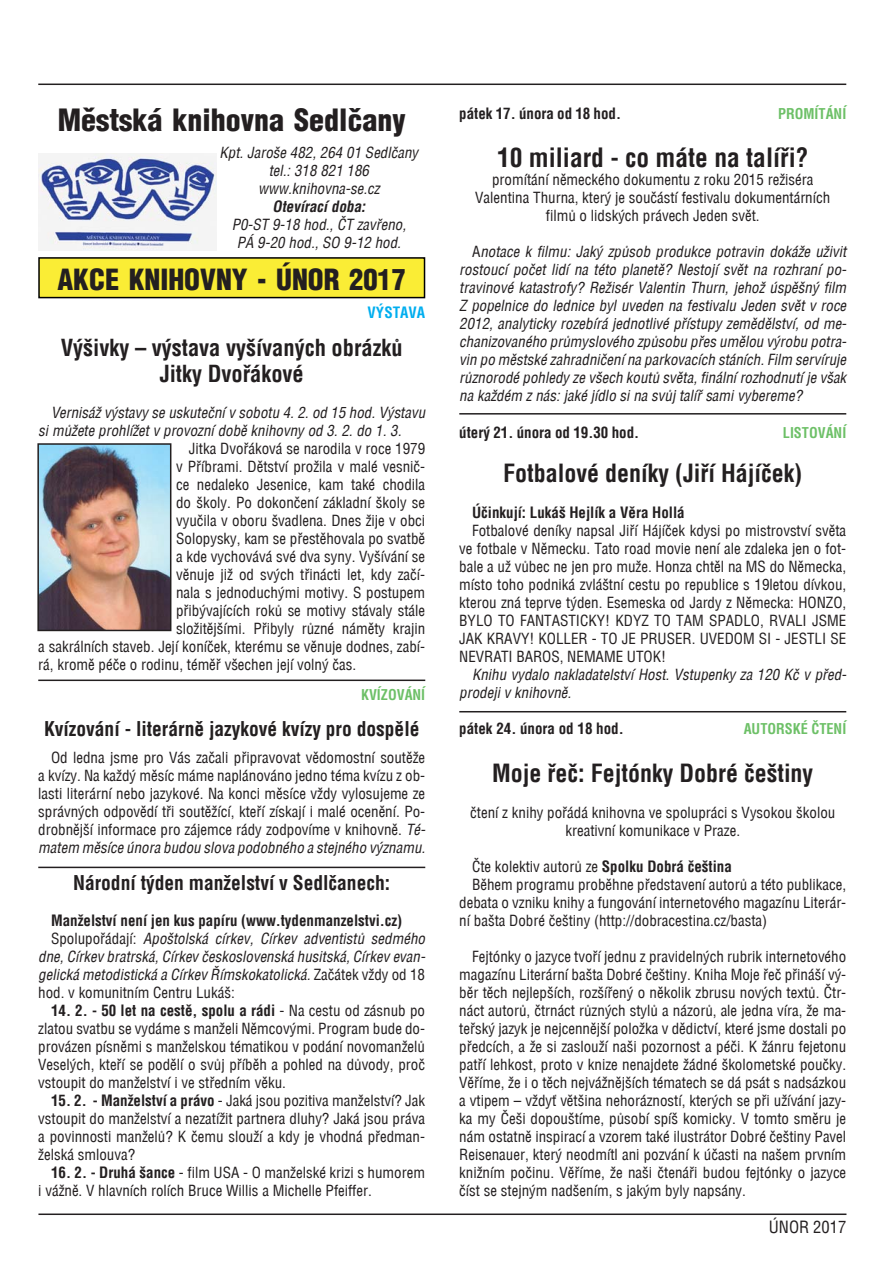
<style>
.page{position:relative;width:893px;height:1263px;background:#fff}
.page>*{position:absolute;margin:0;border:0;box-sizing:border-box;transform-origin:0 0}
.t1{font:900 30px "Switzerland Cond";color:#231f20}
.t2{font:900 28.5px "Switzerland Cond";color:#231f20}
.t3{font:700 25.5px "Switzerland Condensed";color:#231f20}
.t4{font:700 24px "Switzerland Condensed";color:#231f20}
.t5{font:700 22.5px/25.5px "Switzerland Condensed";color:#231f20;text-align:center}
.t6{font:700 19.5px "Switzerland Condensed";color:#231f20}
.t7{font:16.5px "Switzerland Condensed";color:#231f20}
.t8{font:15px/18px "Switzerland Condensed";color:#231f20;text-align:justify}
.t9{font:italic 15px/18px "Switzerland Condensed";color:#231f20}
.t10{font:700 15px "Switzerland Condensed";color:#231f20}
.t11{font:italic 700 15px "Switzerland Condensed";color:#231f20}
.t12{font:700 15px "Switzerland Condensed";color:#00aeef}
.t13{font:700 14.25px "Switzerland Condensed";color:#6dc067}
.s1{font-style:italic}
.s2{font-style:normal}
.s3{font-weight:700}
</style>
<div class="page">
<div style="left:39px;top:258px;width:385px;height:40px;background:#faed35"></div>
<div style="left:38px;top:257px;width:387px;height:41px;border:2px solid #000"></div>
<hr style="left:38px;top:1214px;width:808px;height:1px;background:#231f20">
<hr style="left:38px;top:84px;width:808px;height:1px;background:#231f20">
<img style="left:38px;top:153px;width:179px;height:97px">
<hr style="left:459px;top:413px;width:387px;height:2px;background:#231f20">
<img style="left:40px;top:446px;width:128px;height:182px">
<div style="left:37px;top:443px;width:134px;height:188px;border:2px solid #231f20"></div>
<hr style="left:38px;top:680px;width:387px;height:1px;background:#231f20">
<hr style="left:38px;top:867px;width:387px;height:1px;background:#231f20">
<hr style="left:459px;top:711px;width:387px;height:1px;background:#231f20">
<h1 class="t1" style="left:58px;top:101px;width:349px">Městská knihovna Sedlčany</h1>
<p class="t9" style="left:220px;top:144px;width:200px;text-align:center">Kpt. Jaroše 482, 264 01 Sedlčany tel.: 318 821 186 www.knihovna-se.cz</p>
<p class="t11" style="left:272px;top:198px;width:94px">Otevírací doba:</p>
<p class="t9" style="left:232px;top:216px;width:176px;text-align:center">P0-ST 9-18 hod., ČT zavřeno,<br>PÁ 9-20 hod., SO 9-12 hod.</p>
<h2 class="t2" style="left:57px;top:261px;width:350px">AKCE KNIHOVNY - ÚNOR 2017</h2>
<p class="t12" style="left:368px;top:304px;width:59px">VÝSTAVA</p>
<h3 class="t5" style="left:61px;top:335px;width:343px">Výšivky – výstava vyšívaných obrázků<br>Jitky Dvořákové</h3>
<p class="t9" style="left:38px;top:403px;width:388px;text-indent:13px">Vernisáž výstavy se uskuteční v sobotu 4. 2. od 15 hod. Výstavu si můžete prohlížet v provozní době knihovny od 3. 2. do 1. 3.</p>
<p class="t8" style="left:189px;top:439px;width:238px">Jitka Dvořáková se narodila v roce 1979</p>
<p class="t8" style="left:176px;top:457px;width:251px">v Příbrami. Dětství prožila v malé vesnič-</p>
<p class="t8" style="left:176px;top:475px;width:251px">ce nedaleko Jesenice, kam také chodila</p>
<p class="t8" style="left:176px;top:493px;width:251px">do školy. Po dokončení základní školy se</p>
<p class="t8" style="left:176px;top:511px;width:251px">vyučila v oboru švadlena. Dnes žije v obci</p>
<p class="t8" style="left:176px;top:529px;width:251px">Solopysky, kam se přestěhovala po svatbě</p>
<p class="t8" style="left:176px;top:547px;width:251px">a kde vychovává své dva syny. Vyšívání se</p>
<p class="t8" style="left:176px;top:565px;width:251px">věnuje již od svých třinácti let, kdy začí-</p>
<p class="t8" style="left:176px;top:583px;width:251px">nala s jednoduchými motivy. S postupem</p>
<p class="t8" style="left:176px;top:601px;width:251px">přibývajících roků se motivy stávaly stále</p>
<p class="t8" style="left:176px;top:619px;width:251px">složitějšími. Přibyly různé náměty krajin</p>
<p class="t8" style="left:38px;top:637px;width:388px">a sakrálních staveb. Její koníček, kterému se věnuje dodnes, zabí-</p>
<p class="t8" style="left:38px;top:655px;width:319px">rá, kromě péče o rodinu, téměř všechen její volný čas.</p>
<p class="t13" style="left:361px;top:686px;width:66px">KVÍZOVÁNÍ</p>
<h3 class="t6" style="left:44px;top:717px;width:377px">Kvízování - literárně jazykové kvízy pro dospělé</h3>
<p class="t8" style="left:38px;top:748px;width:389px;text-indent:13px">Od ledna jsme pro Vás začali připravovat vědomostní soutěže a kvízy. Na každý měsíc máme naplánováno jedno téma kvízu z ob&shy;lasti literární nebo jazykové. Na konci měsíce vždy vylosujeme ze správných odpovědí tři soutěžící, kteří získají i malé ocenění. Po&shy;drobnější informace pro zájemce rády zodpovíme v knihovně. <span class="s1">Té&shy;matem měsíce února budou slova podobného a stejného významu.</span></p>
<h3 class="t6" style="left:73px;top:872px;width:319px">Národní týden manželství v Sedlčanech:</h3>
<p class="t10" style="left:51px;top:912px;width:353px">Manželství není jen kus papíru (www.tydenmanzelstvi.cz)</p>
<p class="t9" style="left:51px;top:930px;width:375px"><span class="s2">Spolupořádají:</span> Apoštolská církev, Církev adventistů sedmého</p>
<p class="t9" style="left:38px;top:948px;width:389px">dne, Církev bratrská, Církev československá husitská, Církev evan-</p>
<p class="t9" style="left:38px;top:966px;width:388px">gelická metodistická a Církev Římskokatolická. <span class="s2">Začátek vždy od 18</span></p>
<p class="t8" style="left:38px;top:984px;width:198px">hod. v komunitním Centru Lukáš:</p>
<p class="t8" style="left:38px;top:1002px;width:388px;text-indent:13px"><span class="s3">14. 2. - 50 let na cestě, spolu a rádi</span> - Na cestu od zásnub po zlatou svatbu se vydáme s manželi Němcovými. Program bude do&shy;provázen písněmi s manželskou tématikou v podání novomanželů Veselých, kteří se podělí o svůj příběh a pohled na důvody, proč vstoupit do manželství i ve středním věku.</p>
<p class="t8" style="left:38px;top:1092px;width:388px;text-indent:13px"><span class="s3">15. 2. - Manželství a právo</span> - Jaká jsou pozitiva manželství? Jak vstoupit do manželství a nezatížit partnera dluhy? Jaká jsou práva a povinnosti manželů? K čemu slouží a kdy je vhodná předman&shy;želská smlouva?</p>
<p class="t8" style="left:38px;top:1164px;width:388px;text-indent:13px"><span class="s3">16. 2. - Druhá šance</span> - film USA - O manželské krizi s humorem i vážně. V hlavních rolích Bruce Willis a Michelle Pfeiffer.</p>
<p class="t10" style="left:459px;top:105px;width:163px">pátek 17. února od 18 hod.</p>
<p class="t13" style="left:778px;top:105px;width:70px">PROMÍTÁNÍ</p>
<h3 class="t3" style="left:497px;top:142px;width:313px">10 miliard - co máte na talíři?</h3>
<p class="t8" style="left:475px;top:170px;width:356px;text-align:center">promítání německého dokumentu z roku 2015 režiséra<br>Valentina Thurna, který je součástí festivalu dokumentárních filmů o lidských právech Jeden svět.</p>
<p class="t9" style="left:459px;top:242px;width:389px;text-align:justify;text-indent:13px"><span class="s2">A</span>notace k filmu: Jaký způsob produkce potravin dokáže uživit rostoucí počet lidí na této planetě? Nestojí svět na rozhraní po&shy;travinové katastrofy? Režisér Valentin Thurn, jehož úspěšný film Z popelnice do lednice byl uveden na festivalu Jeden svět v roce 2012, analyticky rozebírá jednotlivé přístupy zemědělství, od me&shy;chanizovaného průmyslového způsobu přes umělou výrobu potra&shy;vin po městské zahradničení na parkovacích stáních. Film servíruje různorodé pohledy ze všech koutů světa, finální rozhodnutí je však na každém z nás: jaké jídlo si na svůj talíř sami vybereme?</p>
<p class="t10" style="left:459px;top:424px;width:181px">úterý 21. února od 19.30 hod.</p>
<p class="t13" style="left:783px;top:424px;width:65px">LISTOVÁNÍ</p>
<h3 class="t4" style="left:503px;top:458px;width:300px">Fotbalové deníky (Jiří Hájíček)</h3>
<p class="t10" style="left:472px;top:503px;width:214px">Účinkují: Lukáš Hejlík a Věra Hollá</p>
<p class="t8" style="left:459px;top:521px;width:388px;text-indent:13px">Fotbalové deníky napsal Jiří Hájíček kdysi po mistrovství světa ve fotbale v Německu. Tato road movie není ale zdaleka jen o fot&shy;bale a už vůbec ne jen pro muže. Honza chtěl na MS do Německa, místo toho podniká zvláštní cestu po republice s 19letou dívkou, kterou zná teprve týden. Esemeska od Jardy z Německa: HONZO, BYLO TO FANTASTICKY! KDYZ TO TAM SPADLO, RVALI JSME JAK KRAVY! KOLLER - TO JE PRUSER. UVEDOM SI - JESTLI SE NEVRATI BAROS, NEMAME UTOK!</p>
<p class="t9" style="left:459px;top:665px;width:389px;text-indent:13px">Knihu vydalo nakladatelství Host. Vstupenky za 120 Kč v před&shy;prodeji v knihovně.</p>
<p class="t10" style="left:459px;top:719px;width:166px">pátek 24. února od 18 hod.</p>
<p class="t13" style="left:744px;top:720px;width:104px">AUTORSKÉ ČTENÍ</p>
<h3 class="t4" style="left:492px;top:759px;width:322px">Moje řeč: Fejtónky Dobré češtiny</h3>
<p class="t8" style="left:470px;top:803px;width:367px;text-align:center">čtení z knihy pořádá knihovna ve spolupráci s Vysokou školou kreativní komunikace v Praze.</p>
<p class="t8" style="left:472px;top:857px;width:261px">Čte kolektiv autorů ze <span class="s3">Spolku Dobrá čeština</span></p>
<p class="t8" style="left:472px;top:875px;width:376px">Během programu proběhne představení autorů a této publikace,</p>
<p class="t8" style="left:459px;top:893px;width:388px">debata o vzniku knihy a fungování internetového magazínu Literár-</p>
<p class="t8" style="left:459px;top:911px;width:309px">ní bašta Dobré češtiny (http://dobracestina.cz/basta)</p>
<p class="t8" style="left:459px;top:947px;width:388px;text-indent:13px">Fejtónky o jazyce tvoří jednu z pravidelných rubrik internetového magazínu Literární bašta Dobré češtiny. Kniha Moje řeč přináší vý&shy;běr těch nejlepších, rozšířený o několik zbrusu nových textů. Čtr&shy;náct autorů, čtrnáct různých stylů a názorů, ale jedna víra, že ma&shy;teřský jazyk je nejcennější položka v dědictví, které jsme dostali po předcích, a že si zaslouží naši pozornost a péči. K žánru fejetonu patří lehkost, proto v knize nenajdete žádné školometské poučky.<br>Věříme, že i o těch nejvážnějších tématech se dá psát s nadsázkou a vtipem – vždyť většina nehorázností, kterých se při užívání jazy&shy;ka my Češi dopouštíme, působí spíš komicky. V tomto směru je nám ostatně inspirací a vzorem také ilustrátor Dobré češtiny Pavel Reisenauer, který neodmítl ani pozvání k účasti na našem prvním knižním počinu. Věříme, že naši čtenáři budou fejtónky o jazyce číst se stejným nadšením, s jakým byly napsány.</p>
<p class="t7" style="left:769px;top:1217px;width:79px">ÚNOR 2017</p>
</div>
